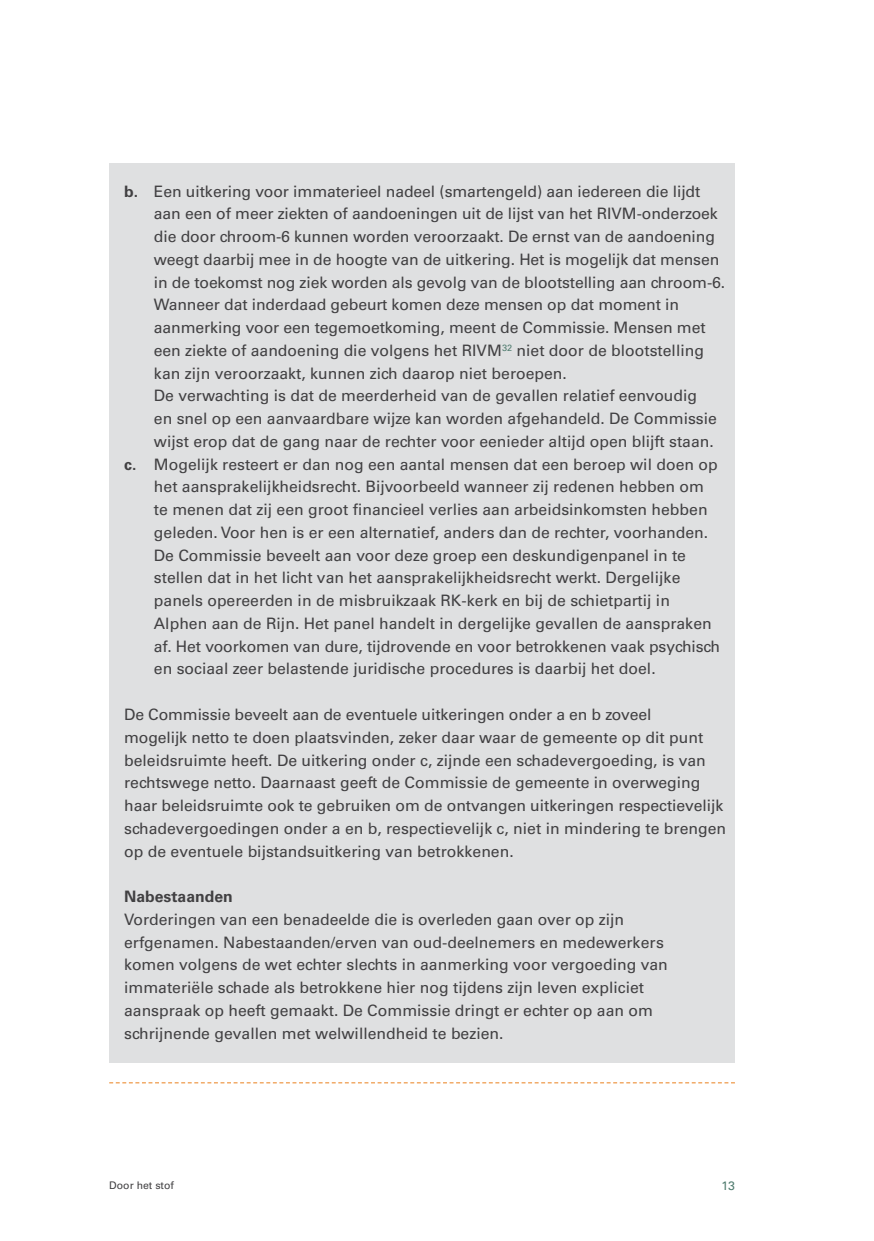
<style>
.page{position:relative;width:874px;height:1241px;background:#fff}
.page>*{position:absolute;margin:0;border:0;box-sizing:border-box;transform-origin:0 0}
.t1{font:15.75px/22.8px "Univers LT Std";color:#414042}
.t2{font:700 15.75px "Univers LT Std";color:#414042}
.t3{font:12.25px "Univers LT Std";color:#4f7b6e}
.t4{font:10.5px "Univers LT Std";color:#414042}
.s1{font-weight:700}
</style>
<div class="page">
<div style="left:109px;top:163px;width:625px;height:899px;background:#dfe0e1"></div>
<svg style="left:109px;top:1082px;width:625px;height:1px"></svg>
<p class="t1" style="left:124px;top:180px;width:577px"><span class="s1">b.</span> Een uitkering voor immaterieel nadeel (smartengeld) aan iedereen die lijdt</p>
<p class="t1" style="left:154px;top:202px;width:565px">aan een of meer ziekten of aandoeningen uit de lijst van het RIVM-onderzoek</p>
<p class="t1" style="left:154px;top:225px;width:562px">die door chroom-6 kunnen worden veroorzaakt. De ernst van de aandoening</p>
<p class="t1" style="left:154px;top:248px;width:566px">weegt daarbij mee in de hoogte van de uitkering. Het is mogelijk dat mensen</p>
<p class="t1" style="left:154px;top:270px;width:572px">in de toekomst nog ziek worden als gevolg van de blootstelling aan chroom-6.</p>
<p class="t1" style="left:154px;top:293px;width:526px">Wanneer dat inderdaad gebeurt komen deze mensen op dat moment in</p>
<p class="t1" style="left:154px;top:316px;width:553px">aanmerking voor een tegemoetkoming, meent de Commissie. Mensen met</p>
<p class="t1" style="left:154px;top:339px;width:551px">een ziekte of aandoening die volgens het RIVM<sup>32</sup> niet door de blootstelling</p>
<p class="t1" style="left:154px;top:362px;width:414px">kan zijn veroorzaakt, kunnen zich daarop niet beroepen.</p>
<p class="t1" style="left:154px;top:384px;width:544px">De verwachting is dat de meerderheid van de gevallen relatief eenvoudig</p>
<p class="t1" style="left:154px;top:407px;width:564px">en snel op een aanvaardbare wijze kan worden afgehandeld. De Commissie</p>
<p class="t1" style="left:154px;top:430px;width:561px">wijst erop dat de gang naar de rechter voor eenieder altijd open blijft staan.</p>
<p class="t1" style="left:124px;top:452px;width:594px"><span class="s1">c.</span> Mogelijk resteert er dan nog een aantal mensen dat een beroep wil doen op</p>
<p class="t1" style="left:154px;top:475px;width:551px">het aansprakelijkheidsrecht. Bijvoorbeeld wanneer zij redenen hebben om</p>
<p class="t1" style="left:154px;top:498px;width:555px">te menen dat zij een groot financieel verlies aan arbeidsinkomsten hebben</p>
<p class="t1" style="left:154px;top:521px;width:555px">geleden. Voor hen is er een alternatief, anders dan de rechter, voorhanden.</p>
<p class="t1" style="left:154px;top:543px;width:533px">De Commissie beveelt aan voor deze groep een deskundigenpanel in te</p>
<p class="t1" style="left:154px;top:566px;width:527px">stellen dat in het licht van het aansprakelijkheidsrecht werkt. Dergelijke</p>
<p class="t1" style="left:154px;top:589px;width:517px">panels opereerden in de misbruikzaak RK-kerk en bij de schietpartij in</p>
<p class="t1" style="left:154px;top:612px;width:559px">Alphen aan de Rijn. Het panel handelt in dergelijke gevallen de aanspraken</p>
<p class="t1" style="left:154px;top:634px;width:567px">af. Het voorkomen van dure, tijdrovende en voor betrokkenen vaak psychisch</p>
<p class="t1" style="left:154px;top:657px;width:503px">en sociaal zeer belastende juridische procedures is daarbij het doel.</p>
<p class="t1" style="left:124px;top:703px;width:603px">De Commissie beveelt aan de eventuele uitkeringen onder a en b zoveel<br>mogelijk netto te doen plaatsvinden, zeker daar waar de gemeente op dit punt beleidsruimte heeft. De uitkering onder c, zijnde een schadevergoeding, is van rechtswege netto. Daarnaast geeft de Commissie de gemeente in overweging haar beleidsruimte ook te gebruiken om de ontvangen uitkeringen respectievelijk schadevergoedingen onder a en b, respectievelijk c, niet in mindering te brengen op de eventuele bijstandsuitkering van betrokkenen.</p>
<p class="t2" style="left:124px;top:887px;width:110px">Nabestaanden</p>
<p class="t1" style="left:124px;top:907px;width:545px">Vorderingen van een benadeelde die is overleden gaan over op zijn erfgenamen. Nabestaanden/erven van oud-deelnemers en medewerkers komen volgens de wet echter slechts in aanmerking voor vergoeding van immateriële schade als betrokkene hier nog tijdens zijn leven expliciet aanspraak op heeft gemaakt. De Commissie dringt er echter op aan om schrijnende gevallen met welwillendheid te bezien.</p>
<p class="t4" style="left:109px;top:1178px;width:66px">Door het stof</p>
<p class="t3" style="left:721px;top:1178px;width:15px">13</p>
</div>
